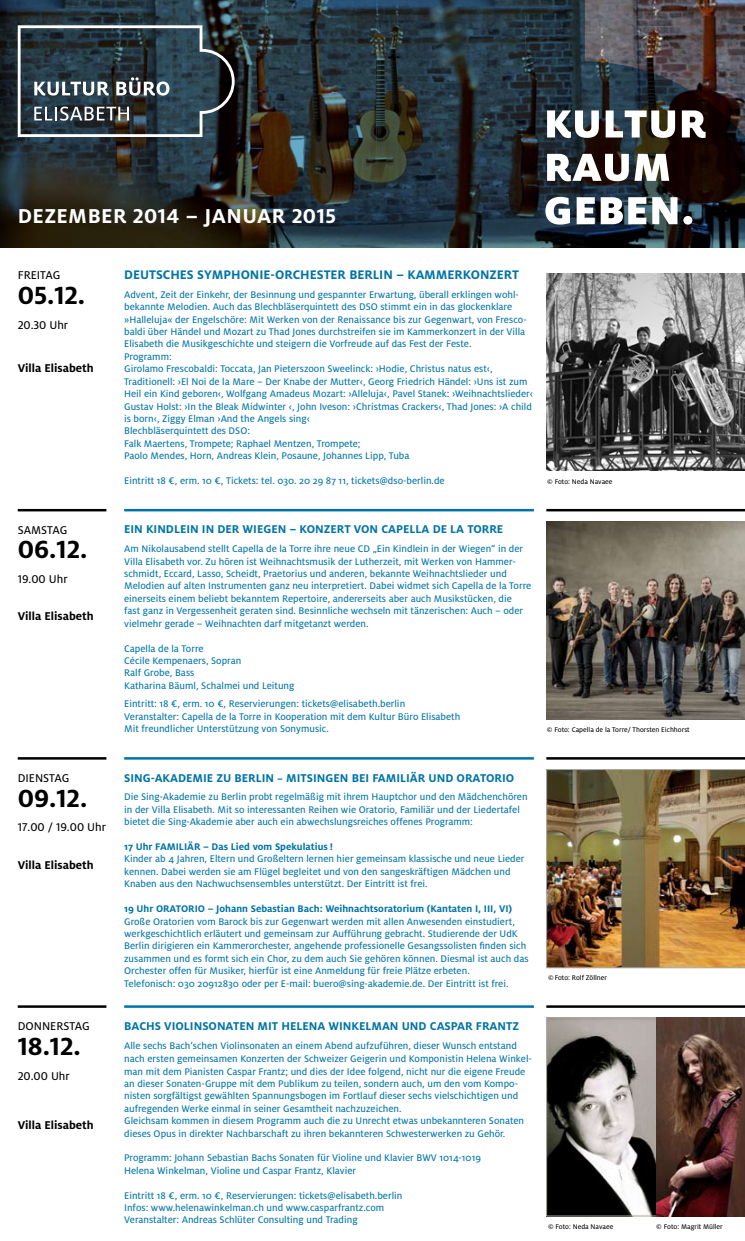
<style>
.page{position:relative;width:745px;height:1241px;background:#fff}
.page>*{position:absolute;margin:0;border:0;box-sizing:border-box;transform-origin:0 0}
.t1{font:700 27.5px "Milo LF";color:#000}
.t2{font:700 22.25px "Milo LF";letter-spacing:.02em;color:#fff}
.t3{font:700 13.75px "Milo";color:#0074a7}
.t4{font:700 12.5px "Milo";color:#0074a7}
.t5{font:700 12.5px "Milo";color:#000}
.t6{font:12.5px "Milo LF Text";color:#000}
.t7{font:12.5px "Milo Text";color:#000}
.t8{font:10.62px/12.4px "Milo Text";color:#0074a7}
.t9{font:700 10.62px "Milo";color:#0074a7}
.t10{font:7.5px "Milo Text";color:#000}
.s1{font-family:"Milo"}
.s2{font-size:10.62px}
</style>
<div class="page">
<svg style="left:0;top:0;width:744px;height:248px;background:#293034"></svg>
<svg style="left:545px;top:197px;width:147px;height:27px"></svg>
<svg style="left:546px;top:154px;width:122px;height:27px"></svg>
<svg style="left:546px;top:110px;width:159px;height:28px"></svg>
<svg style="left:546px;top:1017px;width:110px;height:198px;background:#74706e"></svg>
<hr style="left:18px;top:509px;width:88px;height:2px;background:#000">
<hr style="left:18px;top:757px;width:88px;height:2px;background:#000">
<hr style="left:18px;top:1005px;width:88px;height:2px;background:#000">
<hr style="left:546px;top:509px;width:198px;height:2px;background:#000">
<hr style="left:546px;top:757px;width:198px;height:2px;background:#000">
<hr style="left:546px;top:1005px;width:198px;height:2px;background:#000">
<hr style="left:124px;top:509px;width:409px;height:2px;background:#0074a7">
<hr style="left:124px;top:757px;width:409px;height:2px;background:#0074a7">
<hr style="left:124px;top:1005px;width:409px;height:2px;background:#0074a7">
<svg style="left:18px;top:25px;width:216px;height:112px;background:#414f57"></svg>
<img style="left:546px;top:273px;width:198px;height:198px">
<img style="left:546px;top:521px;width:198px;height:198px">
<img style="left:546px;top:769px;width:198px;height:198px">
<img style="left:656px;top:1017px;width:88px;height:198px">
<h2 class="t2" style="left:18px;top:203px;width:319px"><span class="s1">DEZEMBER</span> 2014 – JANUAR 2015</h2>
<p class="t7" style="left:18px;top:268px;width:44px">Freitag</p>
<h1 class="t1" style="left:18px;top:279px;width:69px">05.12.</h1>
<p class="t6" style="left:18px;top:317px;width:52px">20.30 Uhr</p>
<p class="t5" style="left:18px;top:361px;width:77px">VILLA ELISABETH</p>
<p class="t7" style="left:18px;top:522px;width:51px">Samstag</p>
<h1 class="t1" style="left:18px;top:533px;width:71px">06.12.</h1>
<p class="t6" style="left:18px;top:572px;width:51px">19.00 Uhr</p>
<p class="t5" style="left:18px;top:609px;width:77px">VILLA ELISABETH</p>
<p class="t7" style="left:18px;top:770px;width:53px">Dienstag</p>
<h1 class="t1" style="left:18px;top:781px;width:71px">09.12.</h1>
<p class="t6" style="left:18px;top:820px;width:90px">17.00 / 19.00 Uhr</p>
<p class="t5" style="left:18px;top:857px;width:77px">VILLA ELISABETH</p>
<p class="t7" style="left:18px;top:1018px;width:73px">Donnerstag</p>
<h1 class="t1" style="left:18px;top:1029px;width:65px">18.12.</h1>
<p class="t6" style="left:18px;top:1068px;width:54px">20.00 Uhr</p>
<p class="t5" style="left:18px;top:1117px;width:77px">VILLA ELISABETH</p>
<p class="t3" style="left:124px;top:267px;width:396px">DEUTSCHES SYMPHONIE-ORCHESTER BERLIN – KAMMERKONZERT</p>
<p class="t8" style="left:124px;top:288px;width:410px">Advent, Zeit der Einkehr, der Besinnung und gespannter Erwartung, überall erklingen wohl&shy;bekannte Melodien. Auch das Blechbläserquintett des DSO stimmt ein in das glockenklare »Halleluja« der Engelschöre: Mit Werken von der Renaissance bis zur Gegenwart, von Fresco&shy;baldi über Händel und Mozart zu Thad Jones durchstreifen sie im Kammerkonzert in der Villa Elisabeth die Musikgeschichte und steigern die Vorfreude auf das Fest der Feste.<br>Programm:<br>Girolamo Frescobaldi: Toccata, Jan Pieterszoon Sweelinck: ›Hodie, Christus natus est‹, Traditionell: ›El Noi de la Mare – Der Knabe der Mutter‹, Georg Friedrich Händel: ›Uns ist zum Heil ein Kind geboren‹, Wolfgang Amadeus Mozart: ›Alleluja‹, Pavel Stanek: ›Weihnachtslieder‹ Gustav Holst: ›I n the Bleak Midwinter ‹, John Iveson: ›Christmas Crackers‹, Thad Jones: ›A child is born‹, Ziggy Elman ›And the Angels sing‹<br>Blechbläserquintett des DSO:<br>Falk Maertens, Trompete; Raphael Mentzen, Trompete;<br>Paolo Mendes, Horn, Andreas Klein, Posaune, Johannes Lipp, Tuba</p>
<p class="t8" style="left:124px;top:474px;width:322px">Eintritt 18 €, erm. 10 €, Tickets: tel. 030. 20 29 87 11, tickets@dso-berlin.de</p>
<p class="t10" style="left:547px;top:477px;width:67px">© Foto: N eda N avaee</p>
<p class="t4" style="left:124px;top:522px;width:379px">EIN KINDLEIN IN DER WIEGEN – KONZERT VON CAPELLA DE LA TORRE</p>
<p class="t8" style="left:124px;top:542px;width:408px">Am N ikolausabend stellt Capella de la Torre ihre neue CD „Ein Kindlein in der Wiegen“ in der Villa Elisabeth vor. Zu hören ist Weihnachtsmusik der Lutherzeit, mit Werken von Hammer&shy;schmidt, Eccard, Lasso, Scheidt, Praetorius und anderen, bekannte Weihnachtslieder und Melodien auf alten I nstrumenten ganz neu interpretiert. Dabei widmet sich Capella de la Torre einerseits einem beliebt bekanntem Repertoire, andererseits aber auch Musikstücken, die<br>fast ganz in Vergessenheit geraten sind. Besinnliche wechseln mit tänzerischen: Auch – oder vielmehr gerade – Weihnachten darf mitgetanzt werden.</p>
<p class="t8" style="left:124px;top:641px;width:172px">Capella de la Torre<br>Cécile Kempenaers, Sopran<br>Ralf Grobe, Bass<br>Katharina Bäuml, Schalmei und Leitung</p>
<p class="t8" style="left:124px;top:697px;width:337px">Eintritt: 18 €, erm. 10 €, Reservierungen: tickets@elisabeth.berlin<br>Veranstalter: Capella de la Torre in Kooperation mit dem Kultur Büro Elisabeth<br>Mit freundlicher Unterstützung von Sonymusic.</p>
<p class="t4" style="left:124px;top:770px;width:391px">SING-AKADEMIE ZU BERLIN <span class="s2">–</span> MITSINGEN BEI FAMILIÄR UND ORATORIO</p>
<p class="t8" style="left:124px;top:790px;width:405px">Die Sing-Akademie zu Berlin probt regelmäßig mit ihrem Hauptchor und den Mädchenchören in der Villa Elisabeth. Mit so interessanten Reihen wie Oratorio, Familiär und der Liedertafel bietet die Sing-Akademie aber auch ein abwechslungsreiches offenes Programm:</p>
<p class="t9" style="left:124px;top:840px;width:38px">17 UHR FAMILIÄR</p>
<p class="t9" style="left:203px;top:840px;width:131px">– DAS LIED VOM SPEKULATIUS !</p>
<p class="t8" style="left:124px;top:852px;width:401px">Kinder ab 4 Jahren, Eltern und Großeltern lernen hier gemeinsam klassische und neue Lieder kennen. Dabei werden sie am Flügel begleitet und von den sangeskräftigen Mädchen und<br>Knaben aus den N achwuchsensembles unterstützt. Der Eintritt ist frei.</p>
<p class="t9" style="left:124px;top:902px;width:39px">19 UHR ORATORIO</p>
<p class="t9" style="left:208px;top:902px;width:306px">– JOHANN SEBASTIAN BACH: WEIHNACHTSORATORIUM (KANTATEN I, III, VI)</p>
<p class="t8" style="left:124px;top:914px;width:405px">Große Oratorien vom Barock bis zur Gegenwart werden mit allen Anwesenden einstudiert, werkgeschichtlich erläutert und gemeinsam zur Aufführung gebracht. Studierende der UdK Berlin dirigieren ein Kammerorchester, angehende professionelle Gesangssolisten finden sich zusammen und es formt sich ein Chor, zu dem auch Sie gehören können. Diesmal ist auch das Orchester offen für Musiker, hierfür ist eine Anmeldung für freie Plätze erbeten.<br>Telefonisch: 030 20912830 oder per E-mail: buero@sing-akademie.de. Der Eintritt ist frei.</p>
<p class="t4" style="left:124px;top:1018px;width:396px">BACHS VIOLINSONATEN MIT HELENA WINKELMAN UND CASPAR FRANTZ</p>
<p class="t8" style="left:124px;top:1039px;width:409px">Alle sechs Bach‘schen Violinsonaten an einem Abend aufzuführen, dieser Wunsch entstand nach ersten gemeinsamen Konzerten der Schweizer Geigerin und Komponistin Helena Winkel&shy;man mit dem Pianisten Caspar Frantz; und dies der Idee folgend, nicht nur die eigene Freude an dieser Sonaten-Gruppe mit dem Publikum zu teilen, sondern auch, um den vom Kompo&shy;nisten sorgfältigst gewählten Spannungsbogen im Fortlauf dieser sechs vielschichtigen und aufregenden Werke einmal in seiner Gesamtheit nachzuzeichen.<br>Gleichsam kommen in diesem Programm auch die zu Unrecht etwas unbekannteren Sonaten dieses Opus in direkter Nachbarschaft zu ihren bekannteren Schwesterwerken zu Gehör.</p>
<p class="t8" style="left:124px;top:1151px;width:358px">Programm: Johann Sebastian Bachs Sonaten für Violine und Klavier BWV 1014-1019<br>Helena Winkelman, Violine und Caspar Frantz, Klavier</p>
<p class="t8" style="left:124px;top:1188px;width:280px">Eintritt 18 €, erm. 10 €, Reservierungen: tickets@elisabeth.berlin<br>I nfos: www.helenawinkelman.ch und www.casparfrantz.com<br>Veranstalter: Andreas Schlüter Consulting und Trading</p>
<p class="t10" style="left:546px;top:725px;width:144px">© Foto: Capella de la Torre/ Thorsten Eichhorst</p>
<p class="t10" style="left:547px;top:973px;width:61px">©Foto: Rolf Zöllner</p>
<p class="t10" style="left:547px;top:1221px;width:67px">© Foto: N eda N avaee</p>
<p class="t10" style="left:656px;top:1221px;width:68px">© Foto: Magrit Müller</p>
</div>
